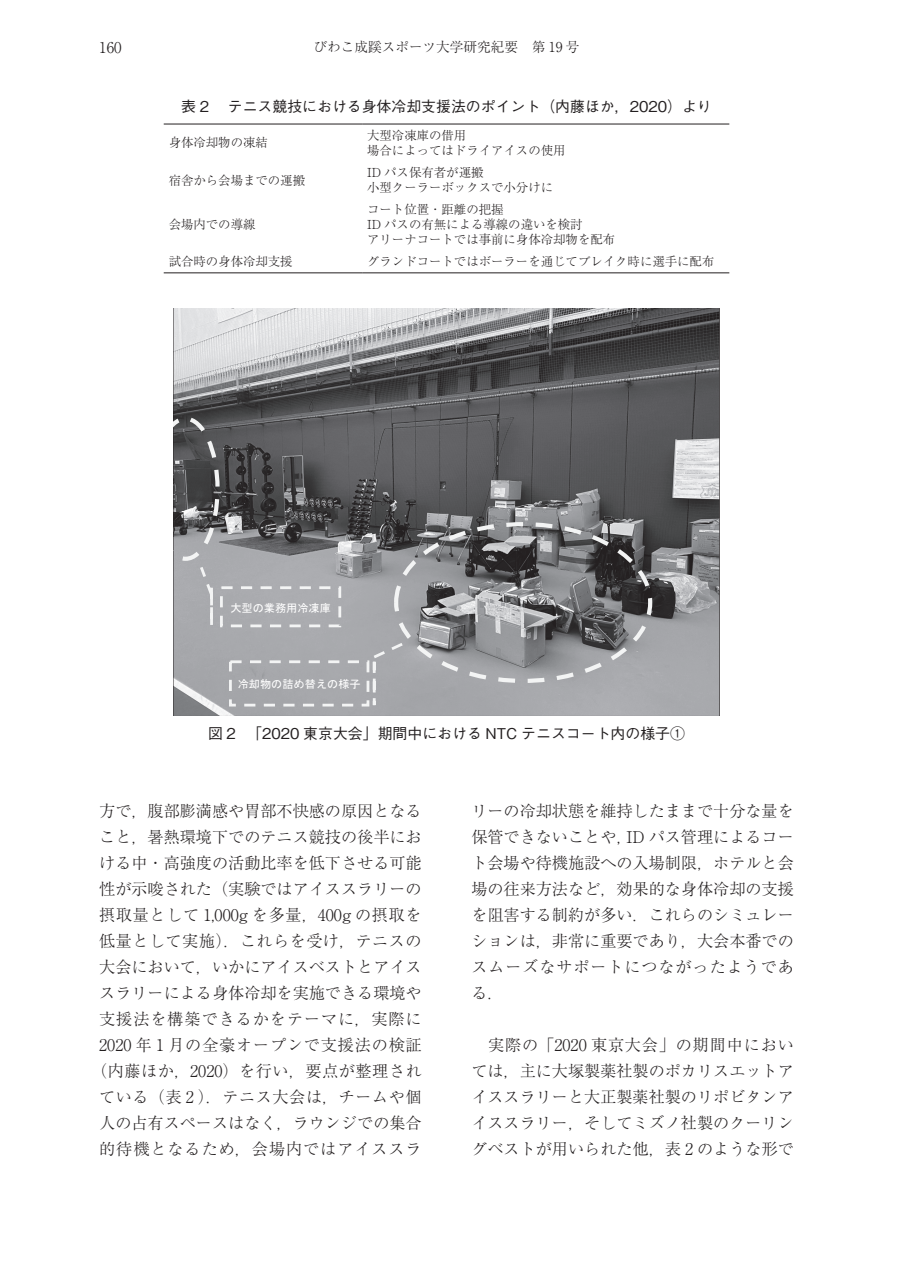
<style>
.page{position:relative;width:903px;height:1275px;background:#fff}
.page>*{position:absolute;margin:0;border:0;box-sizing:border-box;transform-origin:0 0}
.t1{font:300 16.1px/26.1px "Ryumin Pro";color:#231f20;text-align:justify}
.t2{font:500 14.88px "Gothic BBB Pro";color:#231f20}
.t3{font:300 14.88px "Ryumin Pro";color:#231f20}
.t4{font:300 13.65px "Ryumin Pro";color:#231f20}
.t5{font:300 12.42px/14.9px "Ryumin Pro";color:#231f20}
.t6{font:11.2px "MS Gothic";color:#fff}
</style>
<div class="page">
<svg style="left:174px;top:309px;width:545px;height:407px;background:#7d7d80"></svg>
<div style="left:394px;top:522px;width:258px;height:161px;border:4px dashed #f3f4f4;border-radius:50%"></div>
<svg style="left:228px;top:638px;width:183px;height:70px;background:#aaacaf"></svg>
<svg style="left:174px;top:417px;width:169px;height:212px;background:#797a7c"></svg>
<hr style="left:164px;top:124px;width:198px;height:1px;background:#231f20">
<hr style="left:362px;top:124px;width:367px;height:1px;background:#231f20">
<hr style="left:164px;top:273px;width:198px;height:1px;background:#231f20">
<hr style="left:362px;top:273px;width:367px;height:1px;background:#231f20">
<p class="t3" style="left:99px;top:36px;width:24px">160</p>
<p class="t4" style="left:313px;top:36px;width:268px">びわこ成蹊スポーツ大学研究紀要　第 19 号</p>
<p class="t2" style="left:181px;top:95px;width:532px">表 2 　テニス競技における身体冷却支援法のポイント（内藤ほか，2020）より</p>
<p class="t5" style="left:169px;top:134px;width:101px">身体冷却物の凍結</p>
<p class="t5" style="left:367px;top:127px;width:200px">大型冷凍庫の借用<br>場合によってはドライアイスの使用</p>
<p class="t5" style="left:169px;top:171px;width:138px">宿舎から会場までの運搬</p>
<p class="t5" style="left:367px;top:164px;width:188px">ID パス保有者が運搬<br>小型クーラーボックスで小分けに</p>
<p class="t5" style="left:169px;top:216px;width:88px">会場内での導線</p>
<p class="t5" style="left:367px;top:201px;width:250px">コート位置・距離の把握<br>ID パスの有無による導線の違いを検討<br>アリーナコートでは事前に身体冷却物を配布</p>
<p class="t5" style="left:169px;top:253px;width:126px">試合時の身体冷却支援</p>
<p class="t5" style="left:367px;top:253px;width:349px">グランドコートではボーラーを通じてブレイク時に選手に配布</p>
<p class="t6" style="left:230px;top:602px;width:102px">大型の業務用冷凍庫</p>
<p class="t6" style="left:238px;top:679px;width:124px">冷却物の詰め替えの様子</p>
<p class="t2" style="left:208px;top:721px;width:478px">図 2 　「2020 東京大会」期間中における NTC テニスコート内の様子①</p>
<p class="t1" style="left:91px;top:796px;width:332px;text-align:center">方で，腹部膨満感や胃部不快感の原因となること，暑熱環境下でのテニス競技の後半における中・高強度の活動比率を低下させる可能性が示唆された（実験ではアイススラリーの摂取量として 1,000g を多量，400g の摂取を低量として実施）．これらを受け，テニスの大会において，いかにアイスベストとアイススラリーによる身体冷却を実施できる環境や支援法を構築できるかをテーマに，実際に<br>2020 年 1 月の全豪オープンで支援法の検証（内藤ほか，2020）を行い，要点が整理されている（表 2 ）．テニス大会は，チームや個人の占有スペースはなく，ラウンジでの集合的待機となるため，会場内ではアイススラ</p>
<p class="t1" style="left:471px;top:796px;width:324px">リーの冷却状態を維持したままで十分な量を保管できないことや，ID パス管理によるコート会場や待機施設への入場制限，ホテルと会場の往来方法など，効果的な身体冷却の支援を阻害する制約が多い．これらのシミュレーションは，非常に重要であり，大会本番でのスムーズなサポートにつながったようである．</p>
<p class="t1" style="left:471px;top:1030px;width:324px">　実際の「2020 東京大会」の期間中においては，主に大塚製薬社製のポカリスエットアイススラリーと大正製薬社製のリポビタンアイススラリー，そしてミズノ社製のクーリングベストが用いられた他，表 2 のような形で</p>
</div>
